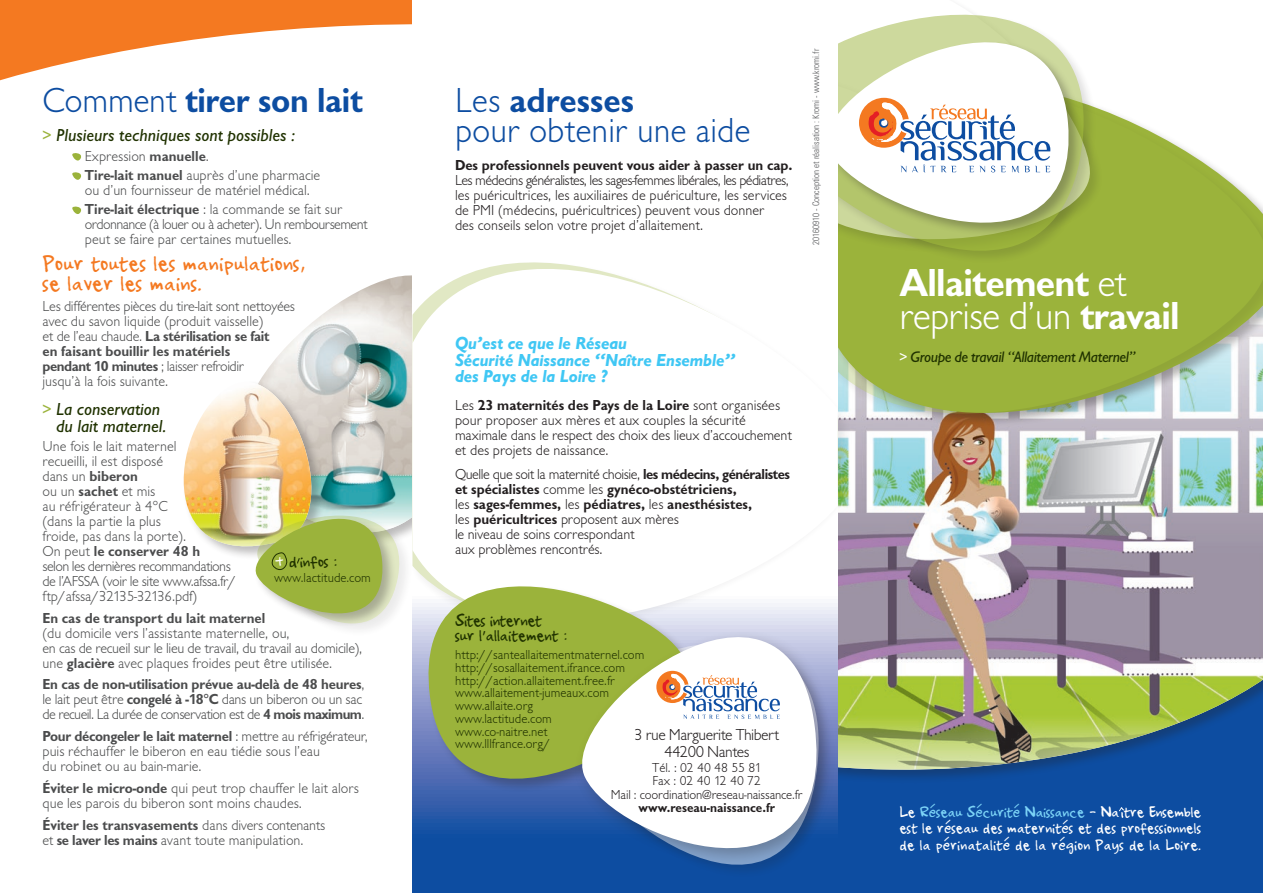
<style>
.page{position:relative;width:1263px;height:893px;background:#fff}
.page>*{position:absolute;margin:0;border:0;box-sizing:border-box;transform-origin:0 0}
.t1{font:700 40.5px/33px "Chantilly";letter-spacing:-.02em;color:#fff}
.t2{font:300 36px/30px "Chantilly LH";color:#0d4da1}
.t3{font:700 36px "Chantilly";letter-spacing:-.01em;color:#0d4da1}
.t4{font:24px/19.5px "Ampersand";color:#f47921}
.t5{font:italic 700 18px/16.5px "Chantilly";color:#40c7f4}
.t6{font:italic 18px/16.5px "Chantilly";color:#203200}
.t7{font:18px/15px "Ampersand";letter-spacing:-.02em;color:#203200}
.t8{font:16.5px/16.5px "Ampersand";color:#fff;text-align:justify}
.t9{font:300 16.5px/16.5px "Chantilly LH";letter-spacing:-.03em;color:#231f20;text-align:center}
.t10{font:italic 15.75px "Chantilly";letter-spacing:-.03em;color:#203200}
.t11{font:300 15px/15px "Chantilly LH";color:#4b4c4d}
.t12{font:300 15px/15px "Chantilly LH";letter-spacing:-.01em;color:#231f20}
.t13{font:300 15px/15px "Chantilly LH";letter-spacing:-.02em;color:#4b4c4d}
.t14{font:300 15px/15px "Chantilly LH";letter-spacing:-.035em;color:#4b4c4d}
.t15{font:300 13.5px/12.8px "Chantilly LH";color:#203200}
.t16{font:300 13.5px/13.5px "Chantilly LH";letter-spacing:-.01em;color:#231f20;text-align:center}
.t17{font:300 condensed 9px "Univers";color:#57585a}
.s1{font-family:"Chantilly LH";font-weight:300}
.s2{color:#9bb33b}
.s3{font-family:"Chantilly";font-weight:700}
.s4{color:#fff}
.s5{color:#7cd3f6}
</style>
<div class="page">
<svg style="left:0;top:0;width:412px;height:81px;fill:#f47921"></svg>
<img style="left:280px;top:275px;width:130px;height:79px">
<div style="left:816px;top:474px;width:447px;height:419px;background:#0d4da1"></div>
<img style="left:840px;top:558px;width:423px;height:221px">
<svg style="left:852px;top:111px;width:411px;height:447px;background:#b3be94"></svg>
<svg style="left:852px;top:82px;width:254px;height:277px;background:#9db441"></svg>
<svg style="left:838px;top:14px;width:244px;height:277px"></svg>
<svg style="left:859px;top:98px;width:191px;height:75px"></svg>
<svg style="left:72px;top:153px;width:9px;height:8px"></svg>
<svg style="left:72px;top:172px;width:9px;height:8px"></svg>
<svg style="left:72px;top:206px;width:10px;height:8px"></svg>
<svg style="left:1119px;top:807px;width:5px;height:11px"></svg>
<div style="left:410px;top:260px;width:442px;height:371px;background:#231f20;opacity:.3"></div>
<svg style="left:412px;top:260px;width:426px;height:270px"></svg>
<svg style="left:412px;top:518px;width:303px;height:356px"></svg>
<img style="left:183px;top:354px;width:233px;height:321px">
<svg style="left:554px;top:530px;width:286px;height:363px"></svg>
<svg style="left:656px;top:671px;width:124px;height:48px"></svg>
<p class="t3" style="left:43px;top:80px;width:322px"><span class="s1">Comment</span> tirer son lait</p>
<p class="t6" style="left:43px;top:127px;width:254px"><span class="s2">&gt;</span> Plusieurs techniques sont possibles :</p>
<p class="t11" style="left:85px;top:148px;width:125px">Expression <span class="s3">manuelle</span>.</p>
<p class="t11" style="left:85px;top:168px;width:237px"><span class="s3">Tire-lait manuel</span> auprès d’une pharmacie ou d’un fournisseur de matériel médical.</p>
<p class="t11" style="left:85px;top:202px;width:284px"><span class="s3">Tire-lait électrique</span> : la commande se fait sur ordonnance (à louer ou à acheter). Un remboursement peut se faire par certaines mutuelles.</p>
<p class="t4" style="left:43px;top:254px;width:264px">Pour toutes les manipulations, se laver les mains.</p>
<p class="t13" style="left:43px;top:299px;width:254px">Les différentes pièces du tire-lait sont nettoyées avec du savon liquide (produit vaisselle)<br>et de l’eau chaude. <span class="s3">La stérilisation se fait<br>en faisant bouillir les matériels<br>pendant 10 minutes</span> ; laisser refroidir<br>jusqu’à la fois suivante.</p>
<p class="t6" style="left:56px;top:401px;width:112px;text-indent:-14px"><span class="s2">&gt;</span> La conservation du lait maternel.</p>
<p class="t11" style="left:43px;top:439px;width:195px">Une fois le lait maternel<br>recueilli, il est disposé<br>dans un <span class="s3">biberon<br></span>ou un <span class="s3">sachet</span> et mis<br>au réfrigérateur à 4°C<br>(dans la partie la plus<br>froide, pas dans la porte).<br>On peut <span class="s3">le conserver 48 h<br></span>selon les dernières recommandations de l’AFSSA (voir le site www.afssa.fr/ ftp/afssa/32135-32136.pdf)</p>
<p class="t11" style="left:43px;top:611px;width:321px"><span class="s3">En cas de transport du lait maternel<br></span>(du domicile vers l’assistante maternelle, ou,<br>en cas de recueil sur le lieu de travail, du travail au domicile), une <span class="s3">glacière</span> avec plaques froides peut être utilisée.</p>
<p class="t14" style="left:43px;top:677px;width:323px"><span class="s3">En cas de non-utilisation prévue au-delà de 48 heures</span>, le lait peut être <span class="s3">congelé à -18°C</span> dans un biberon ou un sac de recueil. La durée de conservation est de <span class="s3">4 mois maximum</span>.</p>
<p class="t11" style="left:43px;top:729px;width:327px"><span class="s3">Pour décongeler le lait maternel</span> : mettre au réfrigérateur, puis réchauffer le biberon en eau tiédie sous l’eau<br>du robinet ou au bain-marie.</p>
<p class="t11" style="left:43px;top:781px;width:318px"><span class="s3">Éviter le micro-onde</span> qui peut trop chauffer le lait alors que les parois du biberon sont moins chaudes.</p>
<p class="t11" style="left:43px;top:818px;width:284px"><span class="s3">Éviter les transvasements</span> dans divers contenants et <span class="s3">se laver les mains</span> avant toute manipulation.</p>
<p class="t7" style="left:274px;top:554px;width:65px"><span class="s4">+</span> d infos :</p>
<p class="t15" style="left:274px;top:571px;width:98px">www.lactitude.com</p>
<p class="t2" style="left:455px;top:86px;width:297px">Les <span class="s3">adresses<br></span>pour obtenir une aide</p>
<p class="t12" style="left:455px;top:158px;width:339px"><span class="s3">Des professionnels peuvent vous aider à passer un cap.<br></span>Les médecins généralistes, les sages-femmes libérales, les pédiatres, les puéricultrices, les auxiliaires de puériculture, les services de PMI (médecins, puéricultrices) peuvent vous donner<br>des conseils selon votre projet d’allaitement.</p>
<p class="t17" style="left:811px;top:245px;width:197px;rotate:-90deg">20160910 - Conception et réalisation : Kromi - www.kromi.fr</p>
<p class="t5" style="left:455px;top:335px;width:282px">Qu’est ce que le Réseau<br>Sécurité Naissance ‘‘Naître Ensemble’’ des Pays de la Loire ?</p>
<p class="t12" style="left:455px;top:398px;width:339px">Les <span class="s3">23 maternités des Pays de la Loire</span> sont organisées pour proposer aux mères et aux couples la sécurité maximale dans le respect des choix des lieux d’accouchement et des projets de naissance.</p>
<p class="t12" style="left:455px;top:466px;width:336px">Quelle que soit la maternité choisie, <span class="s3">les médecins, généralistes et spécialistes</span> comme les <span class="s3">gynéco-obstétriciens,<br></span>les <span class="s3">sages-femmes,</span> les <span class="s3">pédiatres,</span> les <span class="s3">anesthésistes,<br></span>les <span class="s3">puéricultrices</span> proposent aux mères<br>le niveau de soins correspondant<br>aux problèmes rencontrés.</p>
<p class="t7" style="left:455px;top:614px;width:114px">Sites internet<br>sur l,allaitement :</p>
<p class="t15" style="left:455px;top:649px;width:191px">http://santeallaitementmaternel.com http://sosallaitement.ifrance.com http://action.allaitement.free.fr www.allaitement-jumeaux.com www.allaite.org<br>www.lactitude.com www.co-naitre.net www.lllfrance.org/</p>
<p class="t9" style="left:634px;top:727px;width:147px">3 rue Marguerite Thibert<br>44200 Nantes</p>
<p class="t16" style="left:611px;top:761px;width:193px">Tél. : 02 40 48 55 81<br>Fax : 02 40 12 40 72<br>Mail : coordination@reseau-naissance.fr <span class="s3">www.reseau-naissance.fr</span></p>
<p class="t1" style="left:899px;top:266px;width:282px">Allaitement <span class="s1">et reprise d’un</span> travail</p>
<p class="t10" style="left:899px;top:348px;width:238px"><span class="s4">&gt;</span> Groupe de travail ‘‘Allaitement Maternel’’</p>
<p class="t8" style="left:899px;top:804px;width:303px">Le <span class="s5">Réseau Sécurité Naissance</span> - Na tre Ensemble est le réseau des maternités et des professionnels de la périnatalité de la région Pays de la Loire.</p>
</div>
